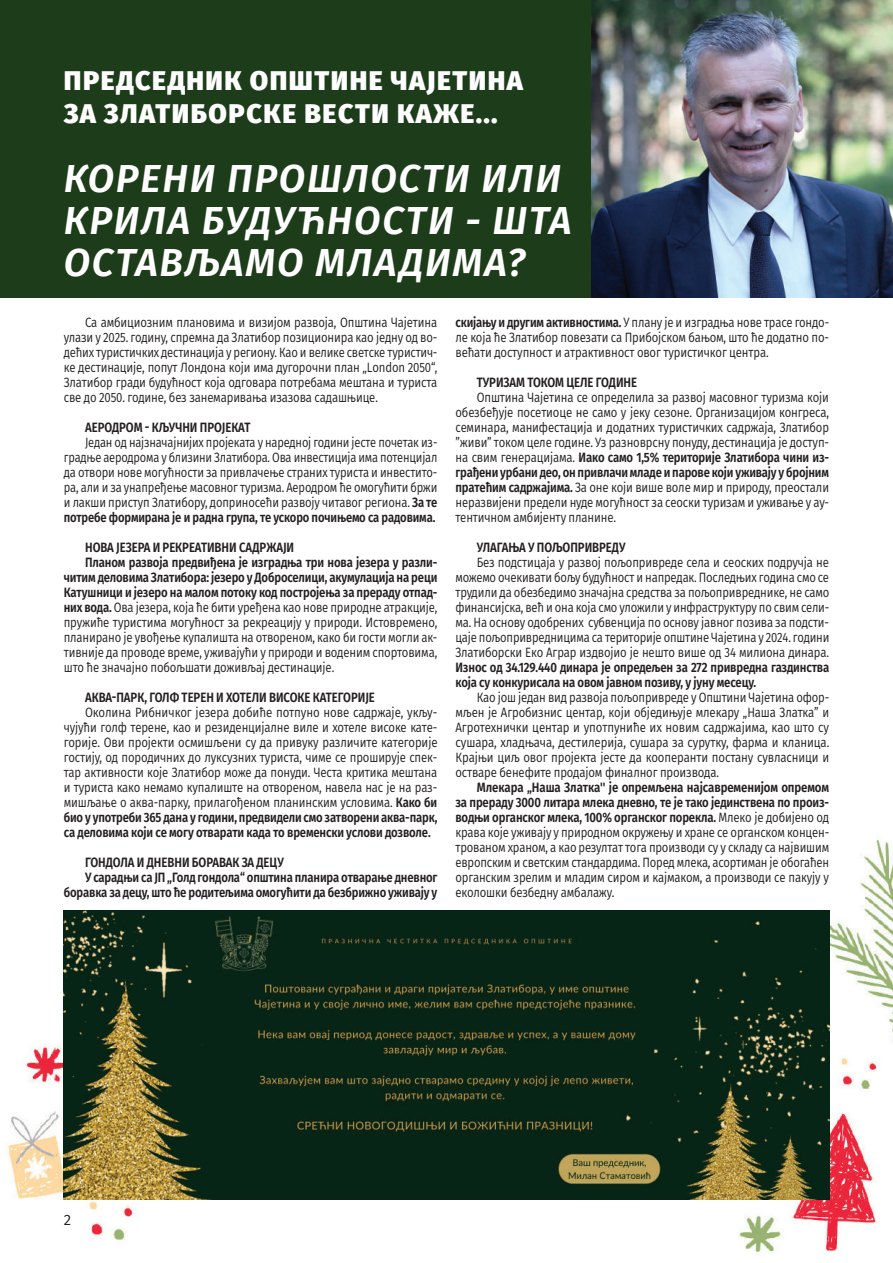
<style>
.page{position:relative;width:893px;height:1263px;background:#fff}
.page>*{position:absolute;margin:0;border:0;box-sizing:border-box;transform-origin:0 0}
.t1{font:italic 600 39px/42px "Fira Sans";letter-spacing:.05em;color:#fff}
.t2{font:800 27px/32.4px "Fira Sans";letter-spacing:.06em;color:#fff}
.t3{font:15px "Fira Sans";color:#231f20}
.t4{font:13.5px/15px "Fira Sans";letter-spacing:-.015em;color:#231f20;text-align:justify;scale:.84 1}
.t5{font:600 13.5px/15px "Fira Sans";letter-spacing:-.01em;color:#231f20;scale:.84 1}
.t6{font:13.5px/15px "Fira Sans";letter-spacing:-.015em;color:#231f20;text-align:justify;scale:.85 1}
.t7{font:13.5px/15px "Fira Sans";letter-spacing:-.015em;color:#231f20;text-align:justify;scale:.83 1}
.s1{font-weight:600}
</style>
<div class="page">
<img style="left:8px;top:839px;width:885px;height:415px">
<div style="left:0;top:0;width:893px;height:298px;background:#1d3d1a"></div>
<img style="left:591px;top:0;width:302px;height:298px">
<img style="left:64px;top:910px;width:765px;height:289px">
<h2 class="t2" style="left:64px;top:62px;width:461px">ПРЕДСЕДНИК ОПШТИНЕ ЧАЈЕТИНА<br>ЗА ЗЛАТИБОРСКЕ ВЕСТИ КАЖЕ...</h2>
<h1 class="t1" style="left:64px;top:155px;width:509px">КОРЕНИ ПРОШЛОСТИ ИЛИ<br>КРИЛА БУДУЋНОСТИ - ШТА<br>ОСТАВЉАМО МЛАДИМА?</h1>
<p class="t4" style="left:64px;top:315px;width:446px;text-indent:21px">Са амбициозним плановима и визијом развоја, Општина Чајетина улази у 2025. годину, спремна да Златибор позиционира као једну од во&shy;дећих туристичких дестинација у региону. Као и велике светске туристич&shy;ке дестинације, попут Лондона који има дугорочни план „London 2050“, Златибор гради будућност која одговара потребама мештана и туриста све до 2050. године, без занемаривања изазова садашњице.</p>
<p class="t5" style="left:85px;top:419px;width:198px">АЕРОДРОМ - КЉУЧНИ ПРОЈЕКАТ</p>
<p class="t7" style="left:64px;top:435px;width:452px;text-indent:21px">Један од најзначајнијих пројеката у наредној години јесте почетак из&shy;градње аеродрома у близини Златибора. Ова инвестиција има потенцијал да отвори нове могућности за привлачење страних туриста и инвестито&shy;ра, али и за унапређење масовног туризма. Аеродром ће омогућити бржи и лакши приступ Златибору, доприносећи развоју читавог региона. <span class="s1">За те потребе формирана је и радна група, те ускоро почињемо са радовима.</span></p>
<p class="t5" style="left:85px;top:539px;width:250px">НОВА ЈЕЗЕРА И РЕКРЕАТИВНИ САДРЖАЈИ</p>
<p class="t5" style="left:85px;top:554px;width:421px">Планом развоја предвиђена је изградња три нова језера у разли-</p>
<p class="t5" style="left:64px;top:569px;width:446px">читим деловима Златибора: језеро у Доброселици, акумулација на реци</p>
<p class="t5" style="left:64px;top:584px;width:446px">Катушници и језеро на малом потоку код постројења за прераду отпад-</p>
<p class="t4" style="left:64px;top:600px;width:446px"><span class="s1">них вода.</span> Ова језера, која ће бити уређена као нове природне атракције,</p>
<p class="t4" style="left:64px;top:615px;width:446px">пружиће туристима могућност за рекреацију у природи. Истовремено,</p>
<p class="t4" style="left:64px;top:630px;width:446px">планирано је увођење купалишта на отвореном, како би гости могли ак-</p>
<p class="t4" style="left:64px;top:645px;width:446px">тивније да проводе време, уживајући у природи и воденим спортовима,</p>
<p class="t4" style="left:64px;top:660px;width:324px">што ће значајно побољшати доживљај дестинације.</p>
<p class="t5" style="left:85px;top:689px;width:347px">АКВА-ПАРК, ГОЛФ ТЕРЕН И ХОТЕЛИ ВИСОКЕ КАТЕГОРИЈЕ</p>
<p class="t6" style="left:64px;top:705px;width:441px;text-indent:21px">Околина Рибничког језера добиће потпуно нове садржаје, укљу&shy;чујући голф терене, као и резиденцијалне виле и хотеле високе кате&shy;горије. Ови пројекти осмишљени су да привуку различите категорије гостију, од породичних до луксузних туриста, чиме се проширује спек&shy;тар активности које Златибор може да понуди. Честа критика мештана и туриста како немамо купалиште на отвореном, навела нас је на раз&shy;мишљање о аква-парку, прилагођеном планинским условима. <span class="s1">Како би био у употреби 365 дана у години, предвидели смо затворени аква-парк, са деловима који се могу отварати када то временски услови дозволе.</span></p>
<p class="t5" style="left:85px;top:854px;width:238px">ГОНДОЛА И ДНЕВНИ БОРАВАК ЗА ДЕЦУ</p>
<p class="t5" style="left:85px;top:869px;width:421px">У сарадњи са ЈП „Голд гондола“ општина планира отварање дневног</p>
<p class="t5" style="left:64px;top:884px;width:446px">боравка за децу, што ће родитељима омогућити да безбрижно уживају у</p>
<p class="t4" style="left:455px;top:315px;width:446px"><span class="s1">скијању и другим активностима.</span> У плану је и изградња нове трасе гондо&shy;ле која ће Златибор повезати са Прибојском бањом, што ће додатно по&shy;већати доступност и атрактивност овог туристичког центра.</p>
<p class="t5" style="left:477px;top:374px;width:192px">ТУРИЗАМ ТОКОМ ЦЕЛЕ ГОДИНЕ</p>
<p class="t4" style="left:455px;top:390px;width:446px;text-indent:21px">Општина Чајетина се определила за развој масовног туризма који обезбеђује посетиоце не само у јеку сезоне. Организацијом конгреса, семинара, манифестација и додатних туристичких садржаја, Златибор ”живи” током целе године. Уз разноврсну понуду, дестинација је доступ&shy;на свим генерацијама. <span class="s1">Иако само 1,5% територије Златибора чини из&shy;грађени урбани део, он привлачи младе и парове који уживају у бројним пратећим садржајима.</span> За оне који више воле мир и природу, преостали неразвијени предели нуде могућност за сеоски туризам и уживање у ау&shy;тентичном амбијенту планине.</p>
<p class="t5" style="left:477px;top:539px;width:178px">УЛАГАЊА У ПОЉОПРИВРЕДУ</p>
<p class="t4" style="left:455px;top:555px;width:447px;text-indent:21px">Без подстицаја у развој пољопривреде села и сеоских подручја не можемо очекивати бољу будућност и напредак. Последњих година смо се трудили да обезбедимо значајна средства за пољопривреднике, не само финансијска, већ и она која смо уложили у инфраструктуру по свим сели&shy;ма. На основу одобрених субвенција по основу јавног позива за подсти&shy;цаје пољопривредницима са територије општине Чајетина у 2024. години Златиборски Еко Аграр издвојио је нешто више од 34 милиона динара.</p>
<p class="t5" style="left:455px;top:659px;width:446px">Износ од 34.129.440 динара је опредељен за 272 привредна газдинства која су конкурисала на овом јавном позиву, у јуну месецу.</p>
<p class="t4" style="left:455px;top:690px;width:447px;text-indent:21px">Као још један вид развоја пољопривреде у Општини Чајетина офор&shy;мљен је Агробизнис центар, који обједињује млекару „Наша Златка” и Агротехнички центар и употпуниће их новим садржајима, као што су сушара, хладњача, дестилерија, сушара за сурутку, фарма и кланица.<br>Крајњи циљ овог пројекта јесте да кооперанти постану сувласници и остваре бенефите продајом финалног производа.</p>
<p class="t4" style="left:455px;top:780px;width:446px;text-indent:21px"><span class="s1">Млекара „Наша Златка'' је опремљена најсавременијом опремом за прераду 3000 литара млека дневно, те је тако јединствена по произ&shy;водњи органског млека, 100% органског порекла.</span> Млеко је добијено од крава које уживају у природном окружењу и хране се органском концен&shy;трованом храном, а као резултат тога производи су у складу са највишим европским и светским стандардима. Поред млека, асортиман је обогаћен органским зрелим и младим сиром и кајмаком, а производи се пакују у еколошки безбедну амбалажу.</p>
<p class="t3" style="left:64px;top:1208px;width:9px">2</p>
</div>
